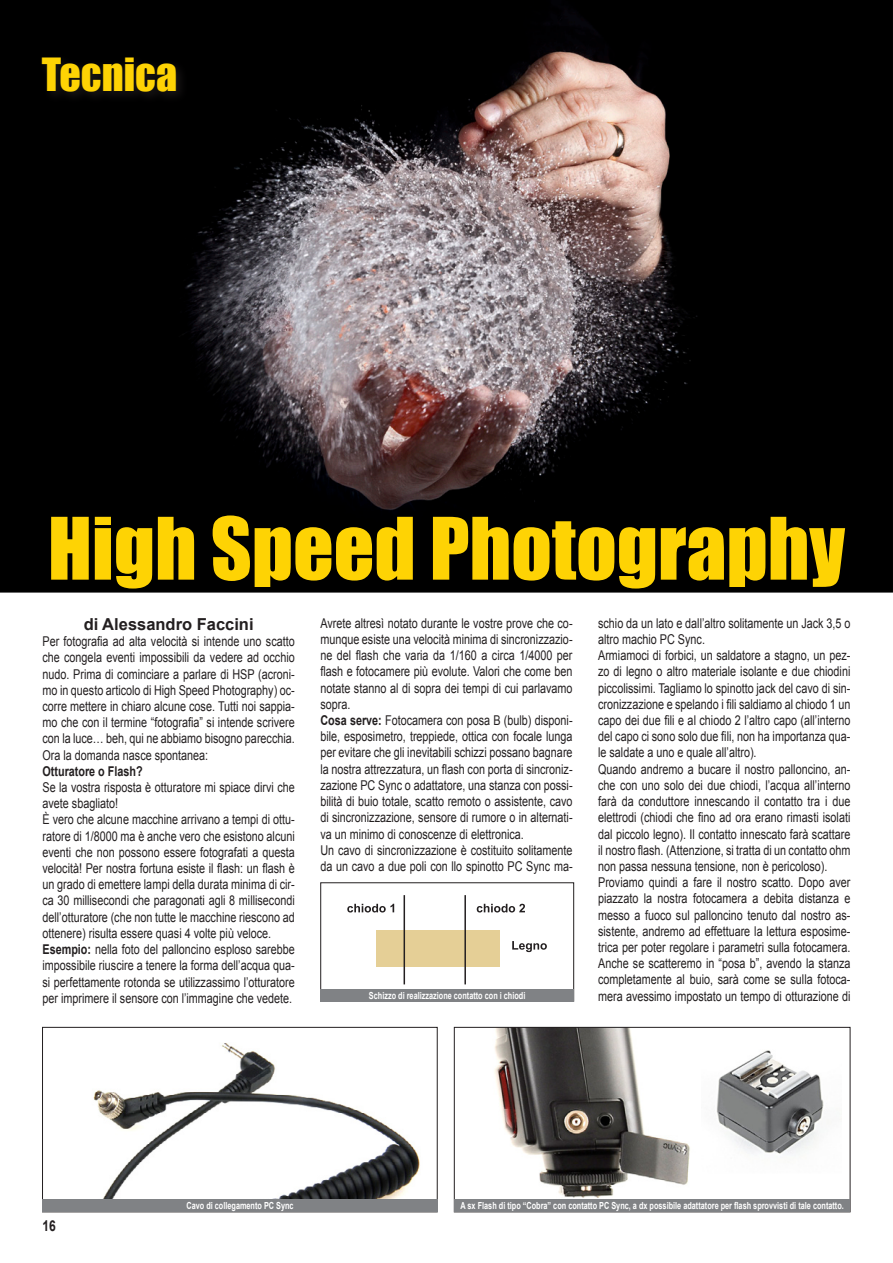
<style>
.page{position:relative;width:893px;height:1263px;background:#fff}
.page>*{position:absolute;margin:0;border:0;box-sizing:border-box;transform-origin:0 0}
.Normale{font:79.5px "Impact";color:#fed304}
.Normale-2{font:42px "Impact";color:#fed304}
.Normale-3{font:700 16.5px "Arial";color:#231f20}
.t1{font:700 15px "Arial";color:#231f20;scale:.8 1}
.t2{font:13.5px/16.2px "Arial";color:#231f20;text-align:justify;scale:.8 1}
.t3{font:700 13.5px "Arial";color:#231f20;scale:.8 1}
.Normale-4{font:700 9.75px "Arial";color:#fff;scale:.75 1}
.s1{font-weight:700}
</style>
<div class="page">
<img style="left:0;top:0;width:893px;height:593px">
<div style="left:38px;top:53px;width:151px;height:51px;background:#0a0909"></div>
<img style="left:93px;top:1043px;width:327px;height:156px">
<div style="left:42px;top:1027px;width:396px;height:185px;border:1px solid #231f20"></div>
<img style="left:494px;top:1029px;width:196px;height:169px">
<div style="left:454px;top:1027px;width:396px;height:185px;border:1px solid #231f20"></div>
<div style="left:320px;top:882px;width:254px;height:119px;background:#fff;border:1px solid #231f20"></div>
<div style="left:377px;top:930px;width:123px;height:37px;background:#e5cf96"></div>
<hr style="left:404px;top:895px;width:1px;height:89px;background:#231f20">
<hr style="left:464px;top:895px;width:2px;height:89px;background:#231f20">
<svg style="left:512px;top:941px;width:35px;height:11px"></svg>
<svg style="left:347px;top:904px;width:47px;height:8px"></svg>
<svg style="left:477px;top:904px;width:48px;height:8px"></svg>
<div style="left:43px;top:1199px;width:395px;height:13px;background:#808285"></div>
<div style="left:320px;top:989px;width:254px;height:12px;background:#808285"></div>
<div style="left:455px;top:1199px;width:395px;height:13px;background:#808285"></div>
<img style="left:716px;top:1050px;width:108px;height:104px">
<p class="Normale-2" style="left:42px;top:42px;width:137px">Tecnica</p>
<p class="Normale" style="left:48px;top:487px;width:799px">High Speed Photography</p>
<p class="Normale-3" style="left:84px;top:613px;width:171px">di Alessandro Faccini</p>
<p class="t2" style="left:43px;top:633px;width:317px">Per fotografia ad alta velocità si intende uno scatto che congela eventi impossibili da vedere ad occhio nudo. Prima di cominciare a parlare di HSP (acroni&shy;mo in questo articolo di High Speed Photography) oc&shy;corre mettere in chiaro alcune cose. Tutti noi sappia&shy;mo che con il termine “fotografia” si intende scrivere con la luce… beh, qui ne abbiamo bisogno parecchia.</p>
<p class="t2" style="left:43px;top:747px;width:209px">Ora la domanda nasce spontanea:</p>
<p class="t3" style="left:43px;top:762px;width:127px">Otturatore o Flash?</p>
<p class="t2" style="left:43px;top:779px;width:317px">Se la vostra risposta è otturatore mi spiace dirvi che avete sbagliato!</p>
<p class="t2" style="left:43px;top:812px;width:317px">È vero che alcune macchine arrivano a tempi di ottu&shy;ratore di 1/8000 ma è anche vero che esistono alcuni eventi che non possono essere fotografati a questa velocità! Per nostra fortuna esiste il flash: un flash è un grado di emettere lampi della durata minima di cir&shy;ca 30 millisecondi che paragonati agli 8 millisecondi dell’otturatore (che non tutte le macchine riescono ad ottenere) risulta essere quasi 4 volte più veloce.</p>
<p class="t2" style="left:43px;top:941px;width:317px"><span class="s1">Esempio:</span> nella foto del palloncino esploso sarebbe impossibile riuscire a tenere la forma dell’acqua qua&shy;si perfettamente rotonda se utilizzassimo l’otturatore per imprimere il sensore con l’immagine che vedete.</p>
<p class="t2" style="left:320px;top:615px;width:317px">Avrete altresì notato durante le vostre prove che co&shy;munque esiste una velocità minima di sincronizzazio&shy;ne del flash che varia da 1/160 a circa 1/4000 per flash e fotocamere più evolute. Valori che come ben notate stanno al di sopra dei tempi di cui parlavamo sopra.</p>
<p class="t2" style="left:320px;top:712px;width:317px"><span class="s1">Cosa serve:</span> Fotocamera con posa B (bulb) disponi&shy;bile, esposimetro, treppiede, ottica con focale lunga per evitare che gli inevitabili schizzi possano bagnare la nostra attrezzatura, un flash con porta di sincroniz&shy;zazione PC Sync o adattatore, una stanza con possi&shy;bilità di buio totale, scatto remoto o assistente, cavo di sincronizzazione, sensore di rumore o in alternati&shy;va un minimo di conoscenze di elettronica.</p>
<p class="t2" style="left:320px;top:842px;width:317px">Un cavo di sincronizzazione è costituito solitamente da un cavo a due poli con llo spinotto PC Sync ma-</p>
<p class="Normale-4" style="left:369px;top:989px;width:210px">Schizzo di realizzazione contatto con i chiodi</p>
<p class="t2" style="left:598px;top:615px;width:317px">schio da un lato e dall’altro solitamente un Jack 3,5 o altro machio PC Sync.</p>
<p class="t2" style="left:598px;top:647px;width:317px">Armiamoci di forbici, un saldatore a stagno, un pez&shy;zo di legno o altro materiale isolante e due chiodini piccolissimi. Tagliamo lo spinotto jack del cavo di sin&shy;cronizzazione e spelando i fili saldiamo al chiodo 1 un capo dei due fili e al chiodo 2 l’altro capo (all’interno del capo ci sono solo due fili, non ha importanza qua&shy;le saldate a uno e quale all’altro).</p>
<p class="t2" style="left:598px;top:761px;width:317px">Quando andremo a bucare il nostro palloncino, an&shy;che con uno solo dei due chiodi, l’acqua all’interno farà da conduttore innescando il contatto tra i due elettrodi (chiodi che fino ad ora erano rimasti isolati dal piccolo legno). Il contatto innescato farà scattare il nostro flash. (Attenzione, si tratta di un contatto ohm non passa nessuna tensione, non è pericoloso).</p>
<p class="t2" style="left:598px;top:874px;width:317px">Proviamo quindi a fare il nostro scatto. Dopo aver piazzato la nostra fotocamera a debita distanza e messo a fuoco sul palloncino tenuto dal nostro as&shy;sistente, andremo ad effettuare la lettura esposime&shy;trica per poter regolare i parametri sulla fotocamera.<br>Anche se scatteremo in “posa b”, avendo la stanza completamente al buio, sarà come se sulla fotoca&shy;mera avessimo impostato un tempo di otturazione di</p>
<p class="t1" style="left:43px;top:1216px;width:18px">16</p>
<p class="Normale-4" style="left:186px;top:1199px;width:145px">Cavo di collegamento PC Sync</p>
<p class="Normale-4" style="left:460px;top:1199px;width:513px">A sx Flash di tipo “Cobra” con contatto PC Sync, a dx possibile adattatore per flash sprovvisti di tale contatto.</p>
</div>
